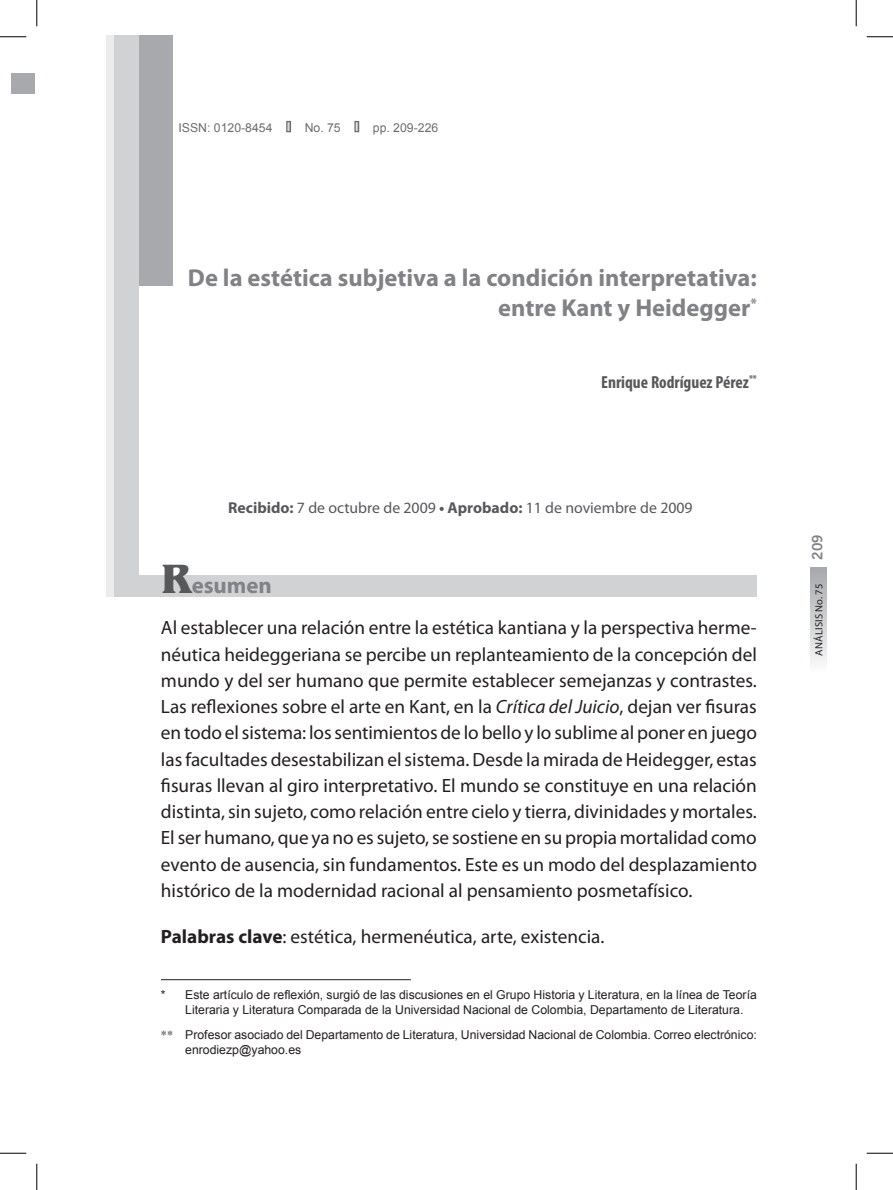
<style>
.page{position:relative;width:893px;height:1190px;background:#fff}
.page>*{position:absolute;margin:0;border:0;box-sizing:border-box;transform-origin:0 0}
.t1{font:700 24.5px/29.4px "Myriad Pro";color:#808285;text-align:right}
.t2{font:700 22.75px "Myriad Pro";color:#808285}
.t3{font:19.25px/26.2px "Myriad Pro";color:#231f20;text-align:justify}
.t4{font:700 condensed 17.5px "Myriad Pro";color:#57585a}
.t5{font:15.75px "Myriad Pro";color:#57585a}
.t6{font:700 14px "News Gothic BT";color:#808285}
.t7{font:12.25px/14.7px "Arial";color:#231f20}
.t8{font:12.25px "Arial";color:#6c6d70}
.t9{font:10.5px "Myriad Pro";letter-spacing:.015em;color:#231f20}
.s1{font-weight:700}
.s2{font-family:"Benguiat IT Cby BT";font-size:42px;color:#57585a}
.s3{font-style:italic}
.s4{font-family:"Times"}
</style>
<div class="page">
<div style="left:810px;top:567px;width:16px;height:106px;background:linear-gradient(to bottom,#a5a7ab,#fbfbfc)"></div>
<div style="left:12px;top:73px;width:23px;height:20px;background:#a8a9ad"></div>
<div style="left:286px;top:121px;width:5px;height:11px;border:1px solid #6c6d70"></div>
<div style="left:354px;top:121px;width:5px;height:11px;border:1px solid #6c6d70"></div>
<div style="left:138px;top:35px;width:35px;height:251px;background:#a8a9ad"></div>
<div style="left:112px;top:35px;width:26px;height:561px;background:#d1d2d4"></div>
<div style="left:106px;top:35px;width:8px;height:561px;background:#ececee"></div>
<div style="left:122px;top:575px;width:634px;height:21px;background:#d1d2d4"></div>
<hr style="left:161px;top:979px;width:249px;height:1px;background:#231f20">
<svg style="left:0;top:36px;width:26px;height:1px"></svg>
<svg style="left:866px;top:36px;width:26px;height:1px"></svg>
<svg style="left:0;top:1153px;width:26px;height:1px"></svg>
<svg style="left:866px;top:1153px;width:26px;height:1px"></svg>
<svg style="left:36px;top:0;width:1px;height:26px"></svg>
<svg style="left:36px;top:1163px;width:1px;height:27px"></svg>
<svg style="left:855px;top:0;width:1px;height:26px"></svg>
<svg style="left:855px;top:1163px;width:1px;height:27px"></svg>
<p class="t8" style="left:178px;top:120px;width:95px">ISSN: 0120-8454</p>
<p class="t8" style="left:304px;top:120px;width:38px">No. 75</p>
<p class="t8" style="left:372px;top:120px;width:67px">pp. 209-226</p>
<p class="t1" style="left:188px;top:263px;width:570px">De la estética subjetiva a la condición interpretativa: entre Kant y Heidegger<sup>*</sup></p>
<p class="t4" style="left:601px;top:371px;width:157px">Enrique Rodríguez Pérez<sup>**</sup></p>
<p class="t5" style="left:228px;top:498px;width:465px"><span class="s1">Recibido:</span> 7 de octubre de 2009 <span class="s1">• Aprobado:</span> 11 de noviembre de 2009</p>
<p class="t2" style="left:161px;top:570px;width:112px"><span class="s2">R</span>esumen</p>
<p class="t3" style="left:161px;top:614px;width:597px">Al establecer una relación entre la estética kantiana y la perspectiva herme&shy;néutica heideggeriana se percibe un replanteamiento de la concepción del mundo y del ser humano que permite establecer semejanzas y contrastes.<br>Las reflexiones sobre el arte en Kant, en la <span class="s3">Crítica del Juicio</span>, dejan ver fisuras en todo el sistema: los sentimientos de lo bello y lo sublime al poner en juego las facultades desestabilizan el sistema. Desde la mirada de Heidegger, estas fisuras llevan al giro interpretativo. El mundo se constituye en una relación distinta, sin sujeto, como relación entre cielo y tierra, divinidades y mortales.<br>El ser humano, que ya no es sujeto, se sostiene en su propia mortalidad como evento de ausencia, sin fundamentos. Este es un modo del desplazamiento histórico de la modernidad racional al pensamiento posmetafísico.</p>
<p class="t3" style="left:161px;top:923px;width:445px"><span class="s1">Palabras clave</span>: estética, hermenéutica, arte, existencia.</p>
<p class="t7" style="left:185px;top:987px;width:573px;text-indent:-24px">* Este artículo de reflexión, surgió de las discusiones en el Grupo Historia y Literatura, en la línea de Teoría<br>Literaria y Literatura Comparada de la Universidad Nacional de Colombia, Departamento de Literatura.</p>
<p class="t7" style="left:185px;top:1027px;width:573px;text-indent:-24px"><span class="s4">**</span> Profesor asociado del Departamento de Literatura, Universidad Nacional de Colombia. Correo electrónico: enrodiezp@yahoo.es</p>
<p class="t6" style="left:808px;top:559px;width:27px;rotate:-90deg">209</p>
<p class="t9" style="left:812px;top:655px;width:73px;rotate:-90deg">Análisis No. 75</p>
</div>
